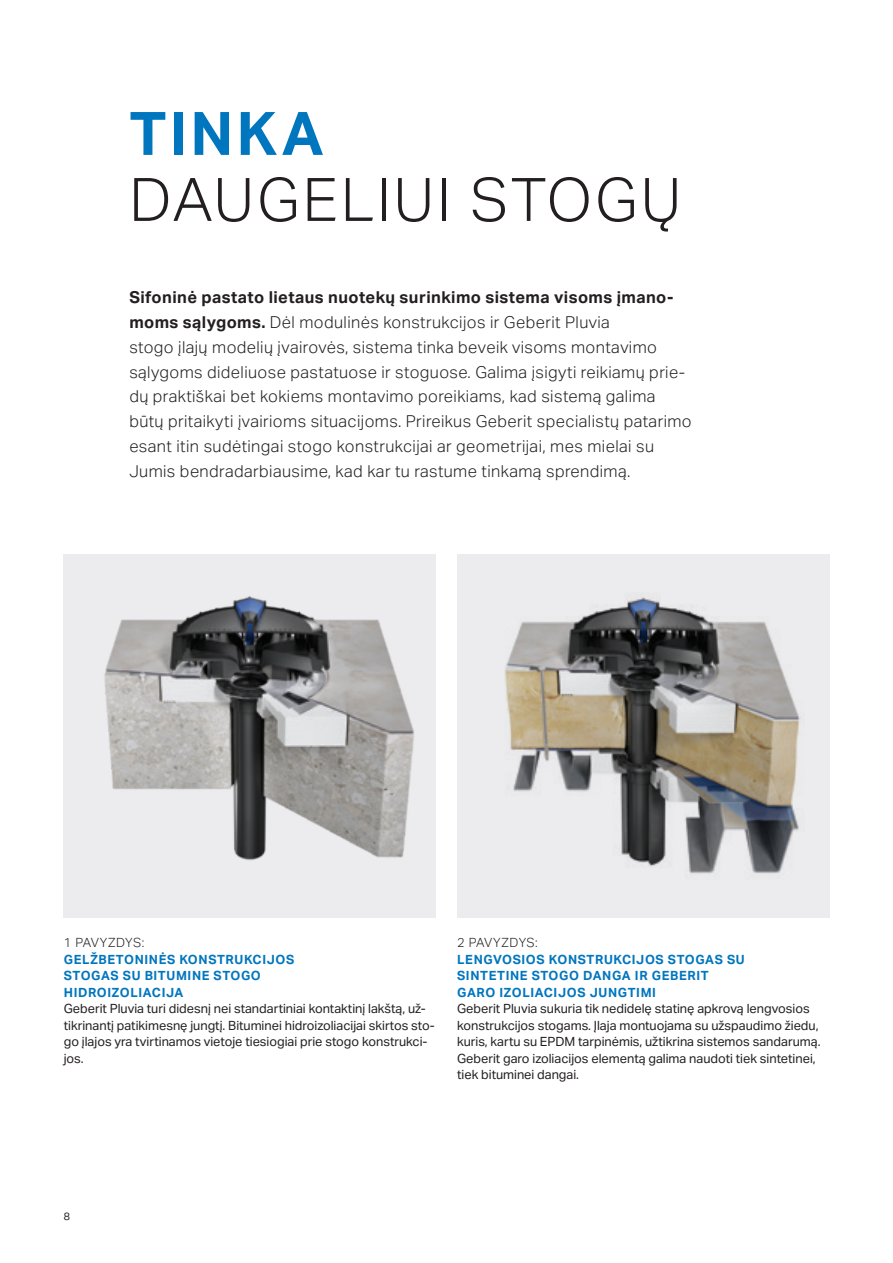
<style>
.page{position:relative;width:893px;height:1263px;background:#fff}
.page>*{position:absolute;margin:0;border:0;box-sizing:border-box;transform-origin:0 0}
.Header_40_44_light_a{font:300 60px "Aktiv Grotesk Geberit";letter-spacing:.05em;color:#231f20}
.Header_40_44_bold_al{font:700 60px "Aktiv Grotesk Geberit";letter-spacing:.05em;color:#0076be}
.Display_text_11_16_5{font:300 16.5px/24.8px "Aktiv Grotesk Geberit";letter-spacing:.025em;color:#231f20}
.Display_text_11_16_5-2{font:700 16.5px/24.8px "Aktiv Grotesk Geberit";letter-spacing:.025em;color:#231f20}
.Body_copy_8_5_11_reg{font:12.75px/16.5px "Aktiv Grotesk Geberit";color:#231f20}
.Body_header_8_5_11_b{font:700 12.75px/16.5px "Aktiv Grotesk Geberit";letter-spacing:.05em;color:#0076be}
.Body_header_8_5_11_l{font:300 12.75px "Aktiv Grotesk Geberit";letter-spacing:.035em;color:#231f20}
.t1{font:10.5px "Aktiv Grotesk Geberit";color:#231f20}
.s1{font-weight:300}
</style>
<div class="page">
<img style="left:64px;top:554px;width:372px;height:362px">
<img style="left:457px;top:556px;width:372px;height:361px">
<p class="Header_40_44_bold_al" style="left:129px;top:96px;width:196px">TINKA</p>
<p class="Header_40_44_light_a" style="left:129px;top:165px;width:553px">DAUGELIUI STOGŲ</p>
<p class="Display_text_11_16_5-2" style="left:129px;top:285px;width:546px">Sifoninė pastato lietaus nuotekų surinkimo sistema visoms įmano&shy;moms sąlygoms. <span class="s1">Dėl modulinės konstrukcijos ir Geberit Pluvia</span></p>
<p class="Display_text_11_16_5" style="left:129px;top:335px;width:564px">stogo įlajų modelių įvairovės, sistema tinka beveik visoms montavimo sąlygoms dideliuose pastatuose ir stoguose. Galima įsigyti reikiamų prie&shy;dų praktiškai bet kokiems montavimo poreikiams, kad sistemą galima būtų pritaikyti įvairioms situacijoms. Prireikus Geberit specialistų patarimo esant itin sudėtingai stogo konstrukcijai ar geometrijai, mes mielai su Jumis bendradarbiausime, kad kar tu rastume tinkamą sprendimą.</p>
<p class="Body_header_8_5_11_l" style="left:64px;top:935px;width:82px">1 PAVYZDYS:</p>
<p class="Body_header_8_5_11_b" style="left:64px;top:950px;width:232px">GELŽBETONINĖS KONSTRUKCIJOS</p>
<p class="Body_header_8_5_11_b" style="left:64px;top:967px;width:199px">STOGAS SU BITUMINE STOGO</p>
<p class="Body_header_8_5_11_b" style="left:64px;top:983px;width:121px">HIDROIZOLIACIJA</p>
<p class="Body_copy_8_5_11_reg" style="left:64px;top:1000px;width:372px">Geberit Pluvia turi didesnį nei standartiniai kontaktinį lakštą, už&shy;tikrinantį patikimesnę jungtį. Bituminei hidroizoliacijai skirtos sto&shy;go įlajos yra tvirtinamos vietoje tiesiogiai prie stogo konstrukci&shy;jos.</p>
<p class="Body_header_8_5_11_l" style="left:457px;top:935px;width:82px">2 PAVYZDYS:</p>
<p class="Body_header_8_5_11_b" style="left:457px;top:950px;width:289px">LENGVOSIOS KONSTRUKCIJOS STOGAS SU<br>SINTETINE STOGO DANGA IR GEBERIT<br>GARO IZOLIACIJOS JUNGTIMI</p>
<p class="Body_copy_8_5_11_reg" style="left:457px;top:1000px;width:365px">Geberit Pluvia sukuria tik nedidelę statinę apkrovą lengvosios konstrukcijos stogams. Įlaja montuojama su užspaudimo žiedu, kuris, kartu su EPDM tarpinėmis, užtikrina sistemos sandarumą.<br>Geberit garo izoliacijos elementą galima naudoti tiek sintetinei, tiek bituminei dangai.</p>
<p class="t1" style="left:64px;top:1210px;width:8px">8</p>
</div>
